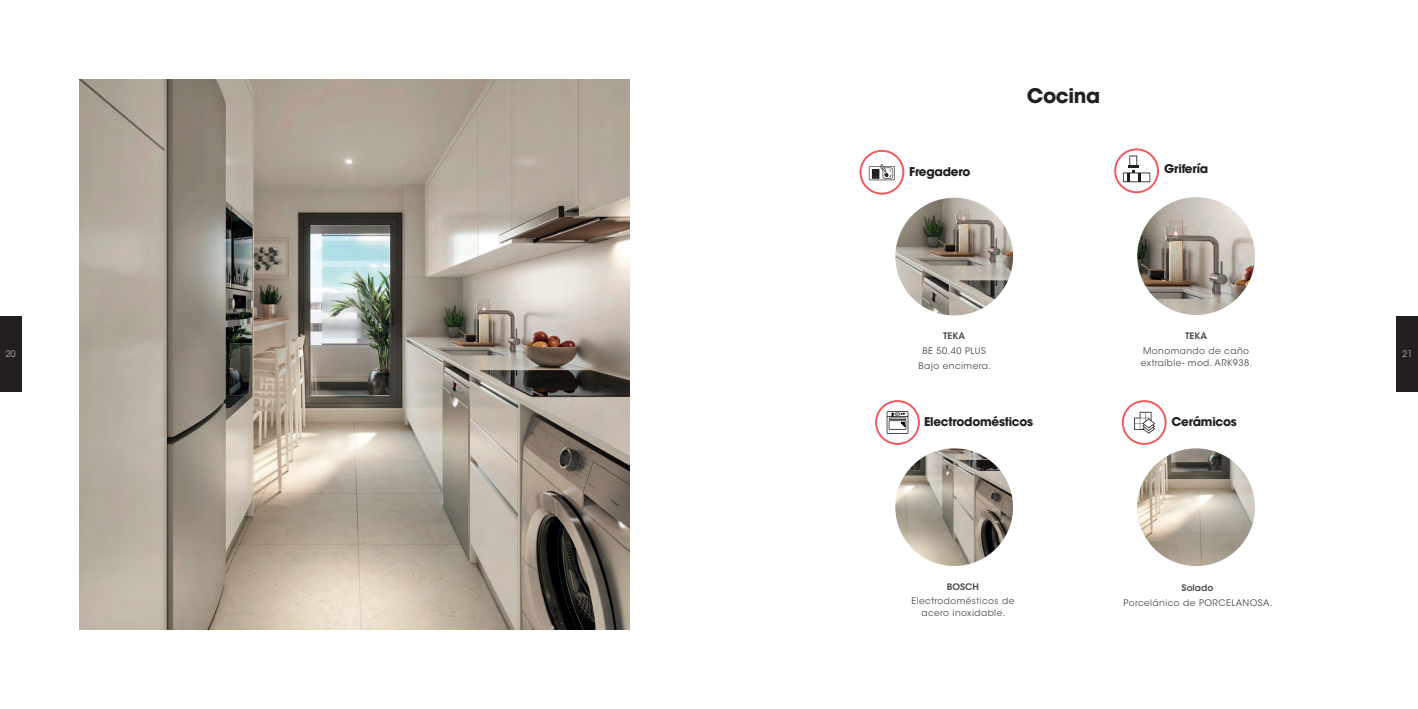
<style>
.page{position:relative;width:1418px;height:709px;background:#fff}
.page>*{position:absolute;margin:0;border:0;box-sizing:border-box;transform-origin:0 0}
.t1{font:700 20px "ITC Avant Garde Std";letter-spacing:-.02em;color:#231f20}
.t2{font:700 12px "ITC Avant Garde Std";letter-spacing:-.02em;color:#231f20}
.t3{font:9px/12px "ITC Avant Garde Std";letter-spacing:.05em;color:#4b4c4d;text-align:center}
.t4{font:600 9px "ITC Avant Garde Std";color:#4b4c4d}
.t5{font:9px "ITC Avant Garde Std";color:#a8a9ad}
</style>
<div class="page">
<div style="left:0;top:317px;width:21px;height:75px;background:#231f20"></div>
<div style="left:1396px;top:317px;width:21px;height:75px;background:#231f20"></div>
<img style="left:79px;top:79px;width:550px;height:550px">
<div style="left:859px;top:150px;width:45px;height:45px;border:2px solid #f05c5e;border-radius:50%"></div>
<svg style="left:868px;top:164px;width:27px;height:16px"></svg>
<img style="left:895px;top:198px;width:118px;height:117px;border-radius:59px">
<div style="left:1121px;top:400px;width:45px;height:45px;border:2px solid #f05c5e;border-radius:50%"></div>
<svg style="left:1134px;top:412px;width:20px;height:21px"></svg>
<div style="left:875px;top:400px;width:44px;height:45px;border:2px solid #f05c5e;border-radius:50%"></div>
<img style="left:895px;top:448px;width:118px;height:118px;border-radius:59px">
<img style="left:1137px;top:197px;width:117px;height:118px;border-radius:59px">
<img style="left:1137px;top:448px;width:117px;height:118px;border-radius:59px">
<div style="left:1114px;top:148px;width:44px;height:45px;border:2px solid #f05c5e;border-radius:50%"></div>
<svg style="left:1122px;top:155px;width:28px;height:27px"></svg>
<svg style="left:886px;top:411px;width:22px;height:23px"></svg>
<h2 class="t2" style="left:909px;top:164px;width:63px">Fregadero</h2>
<h1 class="t1" style="left:1026px;top:83px;width:75px">Cocina</h1>
<h2 class="t2" style="left:1164px;top:161px;width:46px">Grifería</h2>
<p class="t4" style="left:943px;top:330px;width:23px">TEKA</p>
<p class="t3" style="left:918px;top:343px;width:74px;line-height:14.8px">BE 50.40 PLUS<br>Bajo encimera.</p>
<p class="t4" style="left:1185px;top:330px;width:23px">TEKA</p>
<p class="t3" style="left:1140px;top:345px;width:113px;text-align:left">Monomando de caño extraíble- mod. ARK938.</p>
<p class="t5" style="left:5px;top:348px;width:12px">20</p>
<p class="t5" style="left:1402px;top:348px;width:12px">21</p>
<h2 class="t2" style="left:924px;top:414px;width:111px">Electrodomésticos</h2>
<h2 class="t2" style="left:1171px;top:414px;width:67px">Cerámicos</h2>
<p class="t4" style="left:946px;top:580px;width:34px">BOSCH</p>
<p class="t3" style="left:911px;top:595px;width:104px">Electrodomésticos de acero inoxidable.</p>
<p class="t4" style="left:1181px;top:582px;width:33px">Solado</p>
<p class="t3" style="left:1123px;top:596px;width:151px">Porcelánico de PORCELANOSA.</p>
</div>
